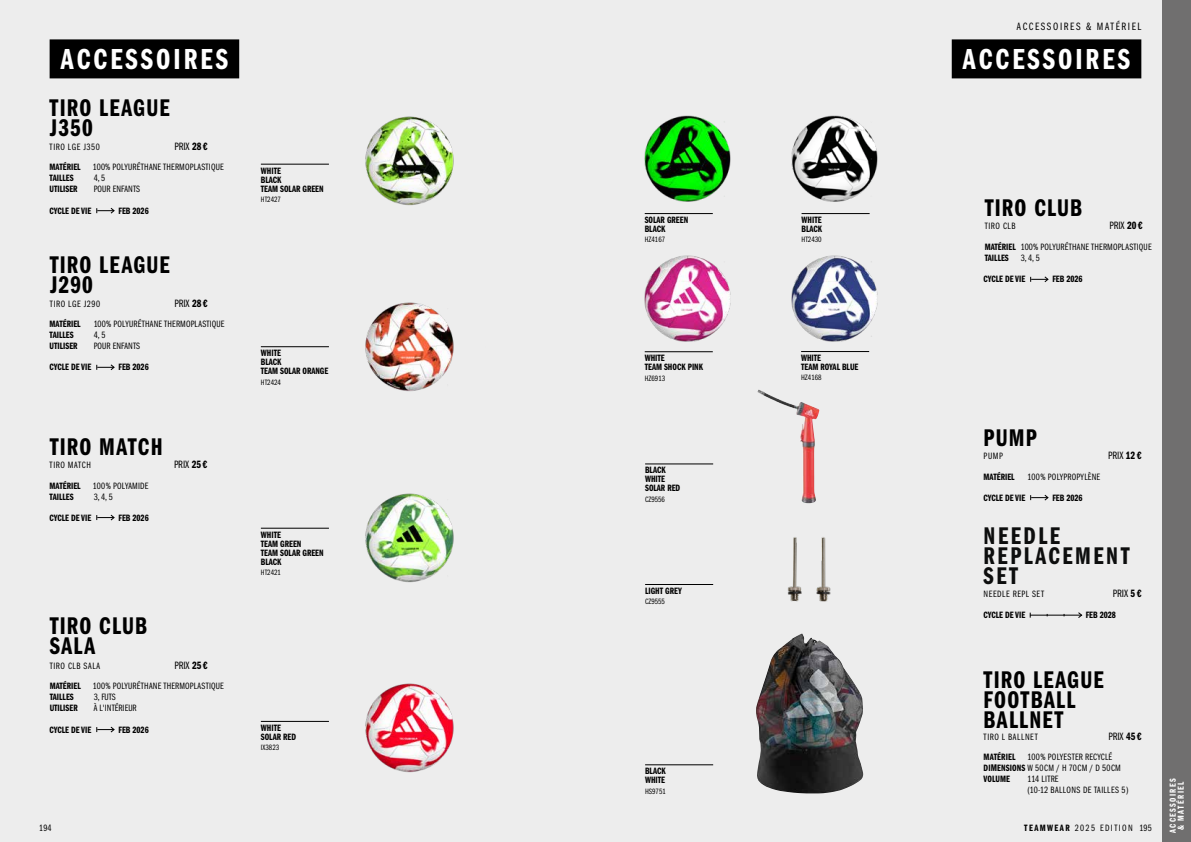
<style>
.page{position:relative;width:1191px;height:842px;background:#ededed}
.page>*{position:absolute;margin:0;border:0;box-sizing:border-box;transform-origin:0 0}
.t1{font:30px "ITC Franklin Gothic Std Dm Cp";letter-spacing:.1em;color:#fff}
.t2{font:25px/20px "ITC Franklin Gothic Std Dm Cp";letter-spacing:.05em;color:#000}
.t3{font:25px/20.1px "ITC Franklin Gothic Std Dm Cp";letter-spacing:.1em;color:#0d0e0e}
.t4{font:11px "ITC Franklin Gothic Std Bk Cp";color:#000}
.t5{font:11px "ITC Franklin Gothic Std Bk Cp";letter-spacing:.15em;color:#000}
.t6{font:9.5px/9px "ITC Franklin Gothic Std Dm Cp";color:#000}
.t7{font:9.5px/11px "ITC Franklin Gothic Std Bk Cp";letter-spacing:.025em;color:#000}
.t8{font:9.5px "ITC Franklin Gothic Std Bk Cp";letter-spacing:.065em;color:#000}
.t9{font:9.5px "Franklin Gothic LT Pro Bk Cm";letter-spacing:.05em;color:#000}
.t10{font:9.5px "ITC Franklin Gothic Std Bk Cp";letter-spacing:.07em;color:#000}
.t11{font:9.5px "ITC Franklin Gothic Std Bk Cp";letter-spacing:.15em;color:#000}
.t12{font:9px/8px "ITC Franklin Gothic Std Dm Cp";letter-spacing:.15em;color:#fff;text-align:center}
.t13{font:8px "ITC Franklin Gothic Std Bk Cp";color:#000}
.s1{font-family:"ITC Franklin Gothic Std Dm Cp"}
.s2{font-family:"ITC Franklin Gothic Std Dm Cp";font-size:10px}
.s3{font-family:"ITC Franklin Gothic Std Bk Cp"}
</style>
<div class="page">
<img style="left:365px;top:493px;width:89px;height:90px">
<img style="left:365px;top:116px;width:89px;height:90px">
<img style="left:365px;top:302px;width:89px;height:90px">
<img style="left:757px;top:390px;width:62px;height:113px">
<img style="left:756px;top:633px;width:107px;height:160px">
<img style="left:644px;top:115px;width:87px;height:100px">
<img style="left:791px;top:115px;width:87px;height:100px">
<img style="left:644px;top:255px;width:87px;height:98px">
<img style="left:791px;top:255px;width:87px;height:98px">
<img style="left:365px;top:683px;width:89px;height:90px">
<hr style="left:261px;top:164px;width:68px;height:1px;background:#000">
<hr style="left:261px;top:346px;width:68px;height:1px;background:#000">
<hr style="left:261px;top:528px;width:68px;height:1px;background:#000">
<div style="left:951px;top:39px;width:190px;height:39px;background:#000"></div>
<div style="left:50px;top:39px;width:189px;height:39px;background:#000"></div>
<hr style="left:645px;top:464px;width:68px;height:1px;background:#000">
<hr style="left:645px;top:584px;width:68px;height:1px;background:#000">
<hr style="left:645px;top:764px;width:68px;height:1px;background:#000">
<hr style="left:801px;top:351px;width:68px;height:1px;background:#000">
<hr style="left:801px;top:213px;width:68px;height:1px;background:#000">
<hr style="left:645px;top:351px;width:68px;height:1px;background:#000">
<hr style="left:645px;top:213px;width:68px;height:1px;background:#000">
<hr style="left:261px;top:721px;width:68px;height:1px;background:#000">
<img style="left:787px;top:537px;width:44px;height:65px">
<svg style="left:96px;top:364px;width:19px;height:6px"></svg>
<svg style="left:96px;top:207px;width:19px;height:7px"></svg>
<svg style="left:96px;top:514px;width:19px;height:7px"></svg>
<svg style="left:96px;top:726px;width:19px;height:7px"></svg>
<svg style="left:1030px;top:276px;width:19px;height:7px"></svg>
<svg style="left:1030px;top:494px;width:19px;height:7px"></svg>
<svg style="left:1077px;top:612px;width:6px;height:6px"></svg>
<hr style="left:1030px;top:615px;width:51px;height:1px;background:#000">
<div style="left:1162px;top:0;width:29px;height:842px;background:#706f6f"></div>
<p class="t5" style="left:1017px;top:21px;width:126px">ACCESSOIRES &amp; MATÉRIEL</p>
<h1 class="t1" style="left:61px;top:42px;width:169px">ACCESSOIRES</h1>
<h1 class="t1" style="left:963px;top:42px;width:169px">ACCESSOIRES</h1>
<h2 class="t2" style="left:50px;top:98px;width:122px">TIRO LEAGUE<br>J350</h2>
<p class="t8" style="left:50px;top:141px;width:52px">TIRO LGE J350</p>
<p class="t4" style="left:174px;top:140px;width:35px">PRIX <span class="s1">28€</span></p>
<p class="t6" style="left:50px;top:163px;width:33px">MATÉRIEL</p>
<p class="t7" style="left:93px;top:162px;width:132px">100% POLYURÉTHANE THERMOPLASTIQUE</p>
<p class="t6" style="left:50px;top:174px;width:26px">TAILLES</p>
<p class="t7" style="left:94px;top:173px;width:13px">4, 5</p>
<p class="t6" style="left:50px;top:185px;width:30px">UTILISER</p>
<p class="t7" style="left:94px;top:184px;width:48px">POUR ENFANTS</p>
<p class="t6" style="left:50px;top:206px;width:43px">CYCLE DE VIE</p>
<p class="t6" style="left:118px;top:206px;width:32px">FEB 2026</p>
<h2 class="t2" style="left:50px;top:255px;width:122px">TIRO LEAGUE<br>J290</h2>
<p class="t8" style="left:50px;top:298px;width:52px">TIRO LGE J290</p>
<p class="t4" style="left:174px;top:297px;width:35px">PRIX <span class="s1">28€</span></p>
<p class="t6" style="left:50px;top:320px;width:33px">MATÉRIEL</p>
<p class="t7" style="left:94px;top:319px;width:132px">100% POLYURÉTHANE THERMOPLASTIQUE</p>
<p class="t6" style="left:50px;top:331px;width:26px">TAILLES</p>
<p class="t7" style="left:94px;top:330px;width:13px">4, 5</p>
<p class="t6" style="left:50px;top:342px;width:30px">UTILISER</p>
<p class="t7" style="left:94px;top:341px;width:48px">POUR ENFANTS</p>
<p class="t6" style="left:50px;top:363px;width:43px">CYCLE DE VIE</p>
<p class="t6" style="left:118px;top:363px;width:32px">FEB 2026</p>
<h2 class="t2" style="left:50px;top:437px;width:114px">TIRO MATCH</h2>
<p class="t8" style="left:50px;top:460px;width:43px">TIRO MATCH</p>
<p class="t6" style="left:50px;top:481px;width:33px">MATÉRIEL</p>
<p class="t7" style="left:93px;top:480px;width:57px">100% POLYAMIDE</p>
<p class="t6" style="left:50px;top:492px;width:26px">TAILLES</p>
<p class="t7" style="left:94px;top:491px;width:21px">3, 4, 5</p>
<p class="t6" style="left:50px;top:513px;width:43px">CYCLE DE VIE</p>
<p class="t6" style="left:118px;top:513px;width:32px">FEB 2026</p>
<p class="t4" style="left:174px;top:458px;width:35px">PRIX <span class="s1">25€</span></p>
<h2 class="t2" style="left:50px;top:616px;width:99px">TIRO CLUB<br>SALA</h2>
<p class="t6" style="left:50px;top:682px;width:33px">MATÉRIEL</p>
<p class="t7" style="left:93px;top:681px;width:132px">100% POLYURÉTHANE THERMOPLASTIQUE</p>
<p class="t6" style="left:50px;top:693px;width:26px">TAILLES</p>
<p class="t7" style="left:94px;top:692px;width:23px">3, FUTS</p>
<p class="t6" style="left:50px;top:704px;width:30px">UTILISER</p>
<p class="t7" style="left:94px;top:703px;width:44px">À L'INTÉRIEUR</p>
<p class="t10" style="left:50px;top:660px;width:52px">TIRO CLB SALA</p>
<p class="t4" style="left:174px;top:659px;width:35px">PRIX <span class="s1">25€</span></p>
<p class="t6" style="left:50px;top:725px;width:43px">CYCLE DE VIE</p>
<p class="t6" style="left:118px;top:725px;width:32px">FEB 2026</p>
<p class="t6" style="left:261px;top:166px;width:64px">WHITE<br>BLACK<br>TEAM SOLAR GREEN</p>
<p class="t13" style="left:261px;top:195px;width:22px">HT2427</p>
<p class="t6" style="left:261px;top:349px;width:69px">WHITE<br>BLACK<br>TEAM SOLAR ORANGE</p>
<p class="t13" style="left:261px;top:377px;width:22px">HT2424</p>
<p class="t6" style="left:261px;top:530px;width:64px">WHITE<br>TEAM GREEN<br>TEAM SOLAR GREEN<br>BLACK</p>
<p class="t13" style="left:261px;top:568px;width:22px">HT2421</p>
<p class="t6" style="left:261px;top:723px;width:37px">WHITE<br>SOLAR RED</p>
<p class="t13" style="left:261px;top:743px;width:20px">IX3823</p>
<p class="t6" style="left:645px;top:215px;width:45px">SOLAR GREEN<br>BLACK</p>
<p class="t13" style="left:645px;top:235px;width:22px">HZ4167</p>
<p class="t6" style="left:801px;top:215px;width:22px">WHITE<br>BLACK</p>
<p class="t13" style="left:801px;top:235px;width:22px">HT2430</p>
<h2 class="t2" style="left:984px;top:198px;width:99px">TIRO CLUB</h2>
<p class="t7" style="left:984px;top:242px;width:168px"><span class="s1">MATÉRIEL</span> 100% POLYURÉTHANE THERMOPLASTIQUE</p>
<p class="t6" style="left:984px;top:254px;width:26px">TAILLES</p>
<p class="t7" style="left:1020px;top:253px;width:21px">3, 4, 5</p>
<p class="t7" style="left:984px;top:221px;width:32px">TIRO CLB</p>
<p class="t4" style="left:1109px;top:220px;width:35px">PRIX <span class="s1">20€</span></p>
<p class="t6" style="left:983px;top:275px;width:43px">CYCLE DE VIE</p>
<p class="t6" style="left:1052px;top:275px;width:32px">FEB 2026</p>
<p class="t6" style="left:645px;top:354px;width:60px">WHITE<br>TEAM SHOCK PINK</p>
<p class="t13" style="left:645px;top:373px;width:22px">HZ6913</p>
<p class="t6" style="left:801px;top:353px;width:59px">WHITE<br>TEAM ROYAL BLUE</p>
<p class="t13" style="left:801px;top:373px;width:22px">HZ4168</p>
<h2 class="t2" style="left:983px;top:428px;width:55px">PUMP</h2>
<p class="t7" style="left:983px;top:451px;width:21px">PUMP</p>
<p class="t4" style="left:1108px;top:450px;width:35px">PRIX <span class="s1">12€</span></p>
<p class="t6" style="left:645px;top:466px;width:37px">BLACK<br>WHITE<br>SOLAR RED</p>
<p class="t13" style="left:645px;top:495px;width:21px">CZ9556</p>
<p class="t6" style="left:983px;top:472px;width:33px">MATÉRIEL</p>
<p class="t7" style="left:1027px;top:471px;width:74px">100% POLYPROPYLÈNE</p>
<p class="t6" style="left:983px;top:493px;width:43px">CYCLE DE VIE</p>
<p class="t6" style="left:1052px;top:493px;width:32px">FEB 2026</p>
<h2 class="t3" style="left:983px;top:526px;width:147px">NEEDLE<br>REPLACEMENT<br>SET</h2>
<p class="t6" style="left:645px;top:586px;width:38px">LIGHT GREY</p>
<p class="t13" style="left:645px;top:597px;width:21px">CZ9555</p>
<p class="t8" style="left:983px;top:589px;width:62px">NEEDLE REPL SET</p>
<p class="t4" style="left:1113px;top:587px;width:30px">PRIX <span class="s1">5€</span></p>
<p class="t6" style="left:983px;top:611px;width:43px">CYCLE DE VIE</p>
<p class="t6" style="left:1085px;top:611px;width:32px">FEB 2028</p>
<p class="t6" style="left:645px;top:767px;width:22px">BLACK<br>WHITE</p>
<p class="t13" style="left:645px;top:786px;width:22px">HS9751</p>
<h2 class="t2" style="left:983px;top:670px;width:122px">TIRO LEAGUE<br>FOOTBALL<br>BALLNET</h2>
<p class="t10" style="left:983px;top:731px;width:56px">TIRO L BALLNET</p>
<p class="t4" style="left:1108px;top:730px;width:35px">PRIX <span class="s1">45€</span></p>
<p class="t6" style="left:983px;top:753px;width:33px">MATÉRIEL</p>
<p class="t7" style="left:983px;top:752px;width:139px;text-indent:44px">100% POLYESTER RECYCLÉ<br><span class="s1">DI</span><span class="s2">M</span><span class="s1">ENSIONS</span> W 50CM / H 70CM / D 50CM</p>
<p class="t6" style="left:983px;top:775px;width:28px">VOLUME</p>
<p class="t7" style="left:1027px;top:774px;width:32px">114 LITRE</p>
<p class="t9" style="left:1027px;top:785px;width:102px"><span class="s3">(10-12</span> BALLONS DE TAILLES 5)</p>
<p class="t7" style="left:39px;top:822px;width:14px">194</p>
<p class="t11" style="left:1024px;top:823px;width:129px"><span class="s1">TEAMWEAR</span> 2025 EDITION 195</p>
<p class="t12" style="left:1169px;top:833px;width:56px;rotate:-90deg">ACCESSOIRES &amp; MATÉRIEL</p>
</div>
